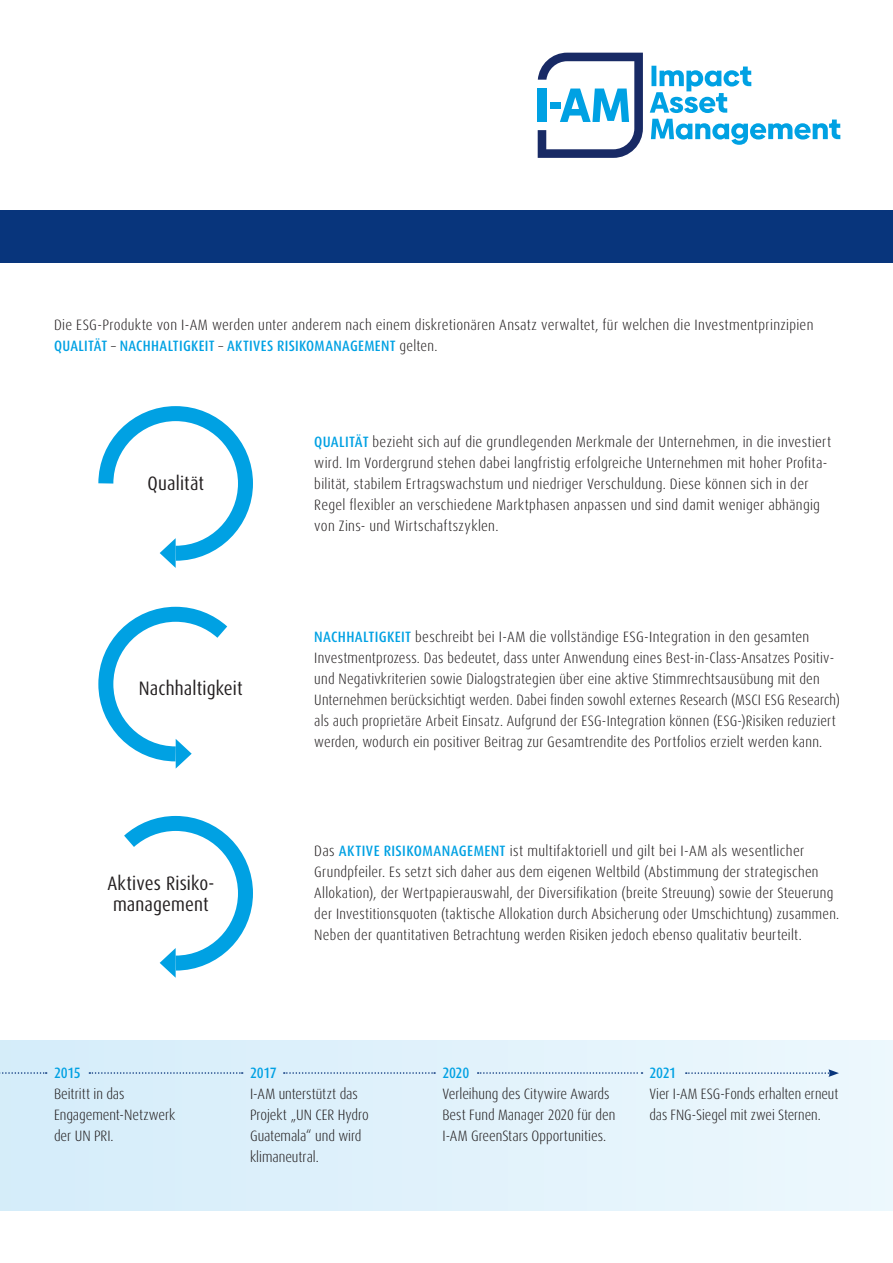
<style>
.page{position:relative;width:893px;height:1263px;background:#fff}
.page>*{position:absolute;margin:0;border:0;box-sizing:border-box;transform-origin:0 0}
.t1{font:condensed 19.5px/21px "Dax Pro";letter-spacing:.005em;color:#231f20}
.t2{font:300 condensed 15px/21px "Dax Pro";letter-spacing:.015em;color:#231f20}
.t3{font:500 condensed 15px "Dax Pro";letter-spacing:-.025em;color:#00a1e3}
.s1{font-weight:500;color:#00a1e3}
</style>
<div class="page">
<div style="left:0;top:1040px;width:893px;height:170px;background:#e0f2fb"></div>
<div style="left:0;top:210px;width:893px;height:53px;background:#08357c"></div>
<svg style="left:650px;top:66px;width:190px;height:79px"></svg>
<svg style="left:538px;top:53px;width:105px;height:105px"></svg>
<svg style="left:0;top:1072px;width:47px;height:2px"></svg>
<svg style="left:89px;top:1072px;width:154px;height:2px"></svg>
<svg style="left:284px;top:1072px;width:151px;height:2px"></svg>
<svg style="left:478px;top:1072px;width:164px;height:2px"></svg>
<svg style="left:686px;top:1069px;width:153px;height:8px"></svg>
<svg style="left:98px;top:406px;width:155px;height:162px"></svg>
<svg style="left:98px;top:606px;width:130px;height:163px"></svg>
<svg style="left:124px;top:815px;width:129px;height:163px"></svg>
<p class="t2" style="left:54px;top:314px;width:761px">Die ESG-Produkte von I-AM werden unter anderem nach einem diskretionären Ansatz verwaltet, für welchen die Investmentprinzipien<br><span class="s1">QUALITÄT</span> – <span class="s1">NACHHALTIGKEIT</span> – <span class="s1">AKTIVES RISIKOMANAGEMENT</span> gelten.</p>
<h1 class="t1" style="left:148px;top:473px;width:58px">Qualität</h1>
<h1 class="t1" style="left:139px;top:678px;width:105px">Nachhaltigkeit</h1>
<h1 class="t1" style="left:107px;top:873px;width:109px">Aktives Risiko&shy;management</h1>
<p class="t2" style="left:314px;top:431px;width:518px"><span class="s1">QUALITÄT</span> bezieht sich auf die grundlegenden Merkmale der Unternehmen, in die investiert wird. Im Vordergrund stehen dabei langfristig erfolgreiche Unternehmen mit hoher Profita&shy;bilität, stabilem Ertragswachstum und niedriger Verschuldung. Diese können sich in der Regel flexibler an verschiedene Marktphasen anpassen und sind damit weniger abhängig von Zins- und Wirtschaftszyklen.</p>
<p class="t2" style="left:314px;top:626px;width:527px"><span class="s1">NACHHALTIGKEIT</span> beschreibt bei I-AM die vollständige ESG-Integration in den gesamten Investmentprozess. Das bedeutet, dass unter Anwendung eines Best-in-Class-Ansatzes Positiv&shy;und Negativkriterien sowie Dialogstrategien über eine aktive Stimmrechtsausübung mit den Unternehmen berücksichtigt werden. Dabei finden sowohl externes Research (MSCI ESG Research) als auch proprietäre Arbeit Einsatz. Aufgrund der ESG-Integration können (ESG-)Risiken reduziert werden, wodurch ein positiver Beitrag zur Gesamtrendite des Portfolios erzielt werden kann.</p>
<p class="t2" style="left:314px;top:840px;width:526px">Das <span class="s1">AKTIVE RISIKOMANAGEMENT</span> ist multifaktoriell und gilt bei I-AM als wesentlicher Grundpfeiler. Es setzt sich daher aus dem eigenen Weltbild (Abstimmung der strategischen Allokation), der Wertpapierauswahl, der Diversifikation (breite Streuung) sowie der Steuerung der Investitionsquoten (taktische Allokation durch Absicherung oder Umschichtung) zusammen.<br>Neben der quantitativen Betrachtung werden Risiken jedoch ebenso qualitativ beurteilt.</p>
<p class="t3" style="left:54px;top:1063px;width:28px">2015</p>
<p class="t2" style="left:54px;top:1084px;width:123px">Beitritt in das<br>Engagement-Netzwerk der UN PRI.</p>
<p class="t3" style="left:250px;top:1063px;width:28px">2017</p>
<p class="t2" style="left:250px;top:1084px;width:120px">I-AM unterstützt das<br>Projekt „UN CER Hydro<br>Guatemala“ und wird klimaneutral.</p>
<p class="t3" style="left:442px;top:1063px;width:28px">2020</p>
<p class="t2" style="left:442px;top:1084px;width:174px">Verleihung des Citywire Awards<br>Best Fund Manager 2020 für den<br>I-AM GreenStars Opportunities.</p>
<p class="t3" style="left:649px;top:1063px;width:28px">2021</p>
<p class="t2" style="left:649px;top:1084px;width:190px">Vier I-AM ESG-Fonds erhalten erneut das FNG-Siegel mit zwei Sternen.</p>
</div>
